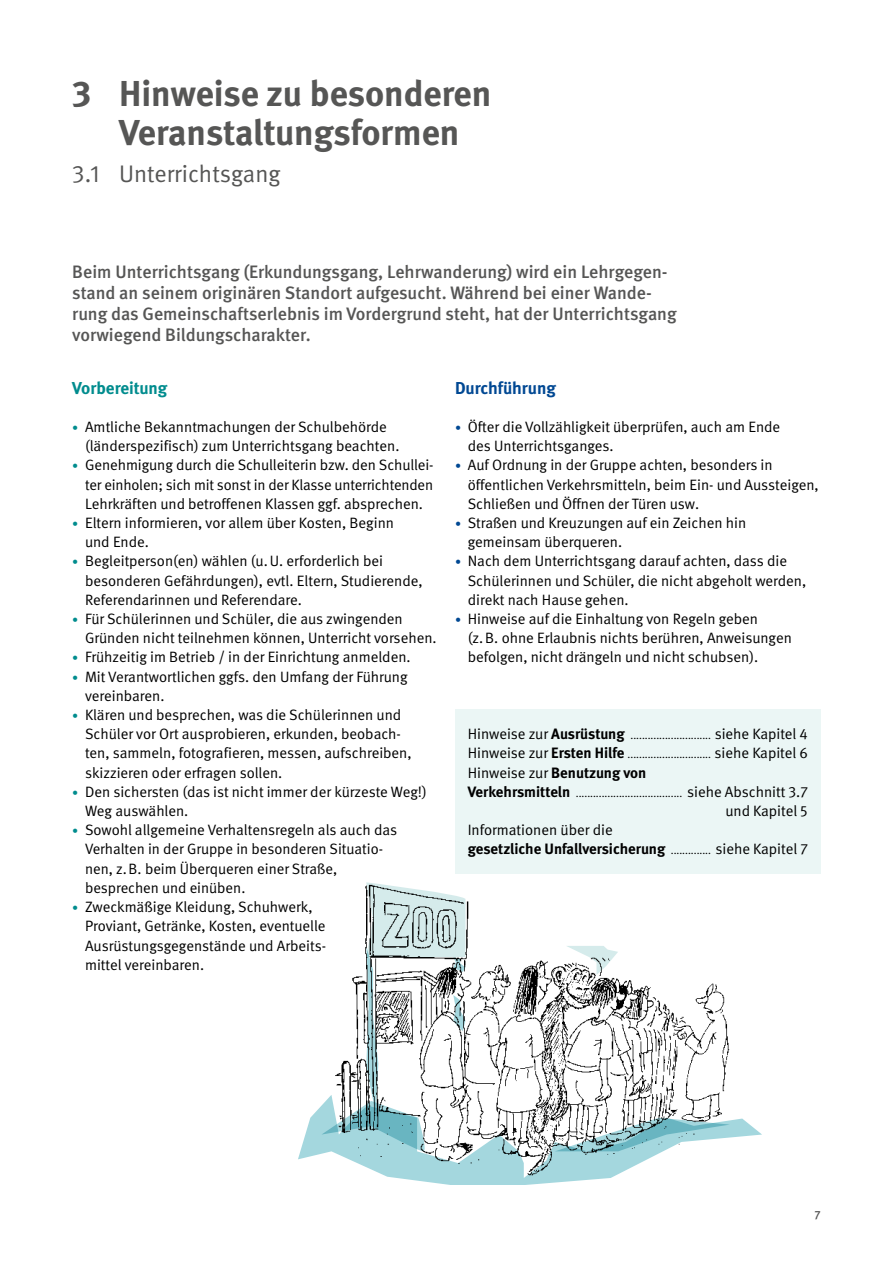
<style>
.page{position:relative;width:893px;height:1263px;background:#fff}
.page>*{position:absolute;margin:0;border:0;box-sizing:border-box;transform-origin:0 0}
.Ueberschriften_H1{font:700 36px/39px "DGUV Meta";color:#565655;text-align:center}
.Ueberschriften_H1u_ohne_HD{font:24px "DGUV Meta";color:#565655}
.Fließtext_AL_12pt_2spaltig_HD{font:500 18px/21px "DGUV Meta";color:#565655}
.Ueberschriften_H2_ohne_Zahl{font:700 17.25px "DGUV Meta";color:#008c8e}
.Ueberschriften_H2_ohne_Zahl-2{font:700 17.25px "DGUV Meta";letter-spacing:-.005em;color:#004893}
.Fließtext_STG_FT_HD_türkis{font:15px/19.2px "DGUV Meta";color:#000}
.Fließtext_STG_FT_HD_türkis-2{font:700 15px "DGUV Meta";color:#000}
.t1{font:500 12px "DGUV Meta";color:#565655}
.Fließtext_STG_FT_HD_türkis-3{font:10.5px "DGUV Meta";color:#000}
.s1{font-size:12px;color:#008c8e}
.s2{font-size:12px;color:#004893}
.s3{font-size:15px}
.s4{font-weight:700;font-size:15px}
.s5{font-weight:400}
.s6{font-weight:700}
.s7{font-size:10.5px}
</style>
<div class="page">
<svg style="left:298px;top:1110px;width:464px;height:50px"></svg>
<div style="left:455px;top:709px;width:366px;height:49px;background:#ebf6f5"></div>
<div style="left:455px;top:747px;width:366px;height:69px;background:#ebf6f5"></div>
<div style="left:455px;top:805px;width:366px;height:68px;background:#ebf6f5"></div>
<img style="left:317px;top:873px;width:436px;height:312px">
<h1 class="Ueberschriften_H1" style="left:72px;top:75px;width:421px">3 Hinweise zu besonderen<br>Veranstaltungsformen</h1>
<h2 class="Ueberschriften_H1u_ohne_HD" style="left:72px;top:160px;width:210px">3.1 Unterrichtsgang</h2>
<p class="Fließtext_AL_12pt_2spaltig_HD" style="left:72px;top:262px;width:606px">Beim Unterrichtsgang (Erkundungsgang, Lehrwanderung) wird ein Lehrgegen&shy;stand an seinem originären Standort aufgesucht. Während bei einer Wande&shy;rung das Gemeinschaftserlebnis im Vordergrund steht, hat der Unterrichtsgang vorwiegend Bildungscharakter.</p>
<h3 class="Ueberschriften_H2_ohne_Zahl" style="left:72px;top:377px;width:97px">Vorbereitung</h3>
<p class="Fließtext_STG_FT_HD_türkis" style="left:85px;top:418px;width:316px;text-indent:-13px"><span class="s1">•</span> Amtliche Bekanntmachungen der Schulbehörde (länderspezifisch) zum Unterrichtsgang beachten.</p>
<p class="Fließtext_STG_FT_HD_türkis" style="left:85px;top:456px;width:350px;text-align:justify;text-indent:-13px"><span class="s1">•</span> Genehmigung durch die Schulleiterin bzw. den Schullei&shy;ter einholen; sich mit sonst in der Klasse unterrichtenden Lehrkräften und betroffenen Klassen ggf. absprechen.</p>
<p class="Fließtext_STG_FT_HD_türkis" style="left:85px;top:514px;width:311px;text-indent:-13px"><span class="s1">•</span> Eltern informieren, vor allem über Kosten, Beginn und Ende.</p>
<p class="Fließtext_STG_FT_HD_türkis" style="left:85px;top:552px;width:339px;text-indent:-13px"><span class="s1">•</span> Begleitperson(en) wählen (u.U. erforderlich bei besonderen Gefährdungen), evtl. Eltern, Studierende,<br>Referendarinnen und Referendare.</p>
<p class="Fließtext_STG_FT_HD_türkis" style="left:85px;top:610px;width:353px;text-indent:-13px"><span class="s1">•</span> Für Schülerinnen und Schüler, die aus zwingenden<br>Gründen nicht teilnehmen können, Unterricht vorsehen.</p>
<p class="Fließtext_STG_FT_HD_türkis" style="left:72px;top:648px;width:340px"><span class="s1">•</span> Frühzeitig im Betrieb / in der Einrichtung anmelden.</p>
<p class="Fließtext_STG_FT_HD_türkis" style="left:85px;top:667px;width:324px;text-indent:-13px"><span class="s1">•</span> Mit Verantwortlichen ggfs. den Umfang der Führung vereinbaren.</p>
<p class="Fließtext_STG_FT_HD_türkis" style="left:85px;top:706px;width:328px;text-indent:-13px"><span class="s1">•</span> Klären und besprechen, was die Schülerinnen und Schüler vor Ort ausprobieren, erkunden, beobach&shy;ten, sammeln, fotografieren, messen, aufschreiben, skizzieren oder erfragen sollen.</p>
<p class="Fließtext_STG_FT_HD_türkis" style="left:85px;top:782px;width:343px;text-indent:-13px"><span class="s1">•</span> Den sichersten (das ist nicht immer der kürzeste Weg!)<br>Weg auswählen.</p>
<p class="Fließtext_STG_FT_HD_türkis" style="left:85px;top:821px;width:314px;text-indent:-13px"><span class="s1">•</span> Sowohl allgemeine Verhaltensregeln als auch das Verhalten in der Gruppe in besonderen Situatio&shy;nen, z.B. beim Überqueren einer Straße, besprechen und einüben.</p>
<p class="Fließtext_STG_FT_HD_türkis" style="left:85px;top:898px;width:243px;text-indent:-13px"><span class="s1">•</span> Zweckmäßige Kleidung, Schuhwerk, Proviant, Getränke, Kosten, eventuelle Ausrüstungsgegenstände und Arbeits&shy;mittel vereinbaren.</p>
<h3 class="Ueberschriften_H2_ohne_Zahl-2" style="left:455px;top:377px;width:102px">Durchführung</h3>
<p class="Fließtext_STG_FT_HD_türkis" style="left:468px;top:418px;width:314px;text-indent:-13px"><span class="s2">•</span> Öfter die Vollzähligkeit überprüfen, auch am Ende des Unterrichtsganges.</p>
<p class="Fließtext_STG_FT_HD_türkis" style="left:468px;top:456px;width:353px;text-indent:-13px"><span class="s2">•</span> Auf Ordnung in der Gruppe achten, besonders in öffentlichen Verkehrsmitteln, beim Ein- und Aussteigen,<br>Schließen und Öffnen der Türen usw.</p>
<p class="Fließtext_STG_FT_HD_türkis" style="left:468px;top:514px;width:280px;text-indent:-13px"><span class="s2">•</span> Straßen und Kreuzungen auf ein Zeichen hin gemeinsam überqueren.</p>
<p class="Fließtext_STG_FT_HD_türkis" style="left:468px;top:552px;width:340px;text-indent:-13px"><span class="s2">•</span> Nach dem Unterrichtsgang darauf achten, dass die<br>Schülerinnen und Schüler, die nicht abgeholt werden, direkt nach Hause gehen.</p>
<p class="Fließtext_STG_FT_HD_türkis" style="left:468px;top:610px;width:326px;text-indent:-13px"><span class="s2">•</span> Hinweise auf die Einhaltung von Regeln geben (z.B. ohne Erlaubnis nichts berühren, Anweisungen befolgen, nicht drängeln und nicht schubsen).</p>
<p class="Fließtext_STG_FT_HD_türkis-3" style="left:468px;top:729px;width:342px"><span class="s3">Hinweise zur</span> <span class="s4">Ausrüstung</span> ............................ <span class="s3">siehe Kapitel 4</span></p>
<p class="Fließtext_STG_FT_HD_türkis-3" style="left:468px;top:749px;width:342px"><span class="s3">Hinweise zur</span> <span class="s4">Ersten Hilfe</span> ............................. <span class="s3">siehe Kapitel 6</span></p>
<p class="Fließtext_STG_FT_HD_türkis-2" style="left:468px;top:763px;width:180px"><span class="s5">Hinweise zur</span> Benutzung von</p>
<p class="Fließtext_STG_FT_HD_türkis-3" style="left:468px;top:787px;width:342px"><span class="s4">Verkehrsmitteln</span> ..................................... <span class="s3">siehe Abschnitt 3.7</span></p>
<p class="Fließtext_STG_FT_HD_türkis" style="left:725px;top:802px;width:83px">und Kapitel 5</p>
<p class="Fließtext_STG_FT_HD_türkis" style="left:468px;top:821px;width:342px">Informationen über die<br><span class="s6">gesetzliche Unfallversicherung</span> <span class="s7">..............</span> siehe Kapitel 7</p>
<p class="t1" style="left:815px;top:1208px;width:8px">7</p>
</div>
